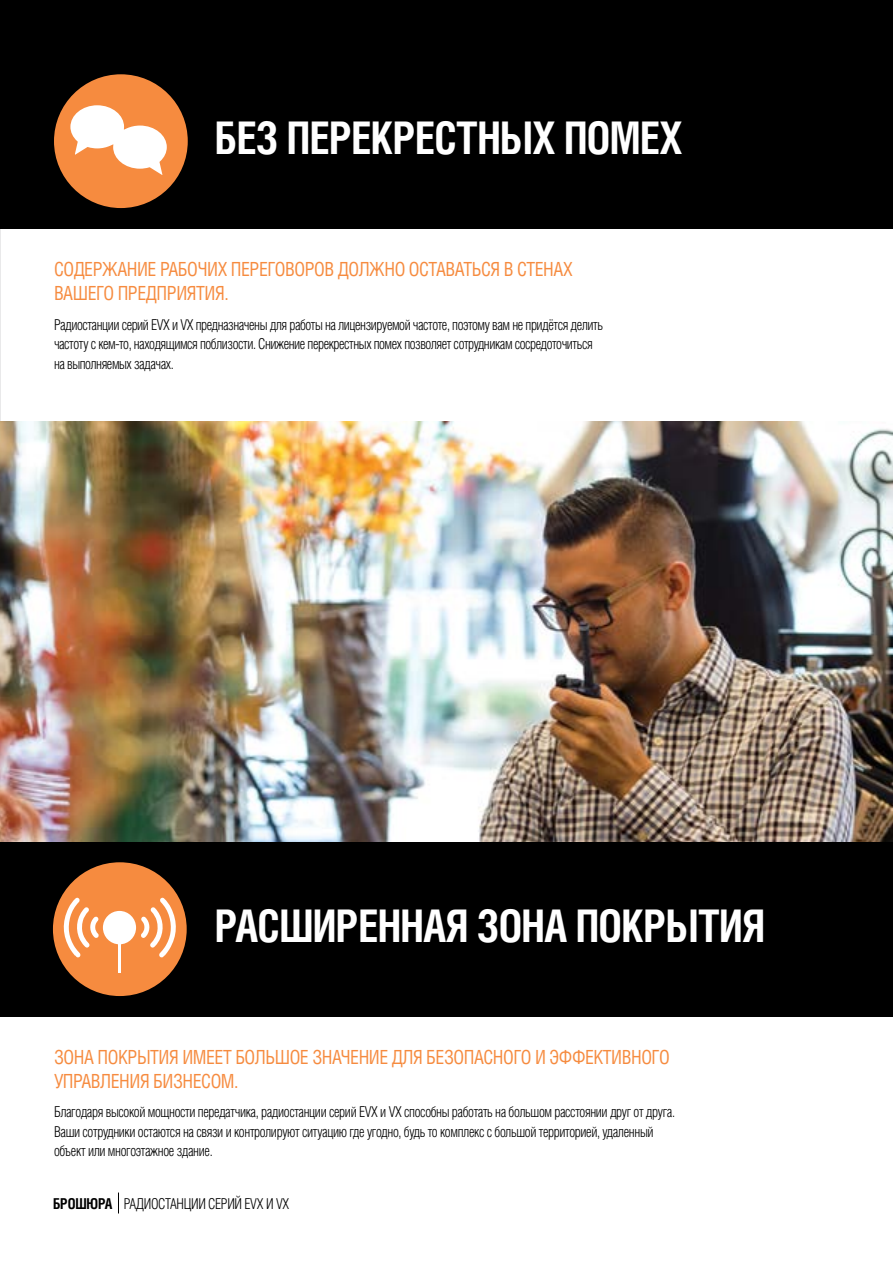
<style>
.page{position:relative;width:893px;height:1263px;background:#fff}
.page>*{position:absolute;margin:0;border:0;box-sizing:border-box;transform-origin:0 0}
.t1{font:700 45px "Helios Cond";letter-spacing:-.015em;color:#fff;scale:.94 1}
.t2{font:19.5px/24px "Helios Cond C";letter-spacing:-.025em;color:#f68b3f;scale:.94 1}
.t3{font:300 15px/19.5px "Helios Cond";letter-spacing:-.025em;color:#000;scale:.94 1}
.s1{font-weight:700}
</style>
<div class="page">
<svg style="left:118px;top:1192px;width:1px;height:21px"></svg>
<div style="left:0;top:0;width:893px;height:228px;background:#000"></div>
<div style="left:54px;top:74px;width:134px;height:134px;background:#f68b3f;border-radius:50%"></div>
<svg style="left:66px;top:100px;width:101px;height:82px"></svg>
<div style="left:0;top:842px;width:893px;height:174px;background:#000"></div>
<div style="left:53px;top:862px;width:134px;height:134px;background:#f68b3f;border-radius:50%"></div>
<div style="left:103px;top:911px;width:33px;height:33px;background:#fff;border-radius:50%"></div>
<svg style="left:141px;top:898px;width:35px;height:60px"></svg>
<svg style="left:63px;top:898px;width:36px;height:60px"></svg>
<hr style="left:118px;top:940px;width:3px;height:33px;background:#fff">
<img style="left:0;top:421px;width:893px;height:421px">
<h1 class="t1" style="left:215px;top:108px;width:499px">БЕЗ ПЕРЕКРЕСТНЫХ ПОМЕХ</h1>
<h2 class="t2" style="left:54px;top:256px;width:553px">СОДЕРЖАНИЕ РАБОЧИХ ПЕРЕГОВОРОВ ДОЛЖНО ОСТАВАТЬСЯ В СТЕНАХ<br>ВАШЕГО ПРЕДПРИЯТИЯ.</h2>
<p class="t3" style="left:54px;top:315px;width:586px">Радиостанции серий EVX и VX предназначены для работы на лицензируемой частоте, поэтому вам не придётся делить частоту с кем-то, находящимся поблизости. Снижение перекрестных помех позволяет сотрудникам сосредоточиться на выполняемых задачах.</p>
<h1 class="t1" style="left:215px;top:895px;width:587px">РАСШИРЕННАЯ ЗОНА ПОКРЫТИЯ</h1>
<h2 class="t2" style="left:54px;top:1044px;width:656px">ЗОНА ПОКРЫТИЯ ИМЕЕТ БОЛЬШОЕ ЗНАЧЕНИЕ ДЛЯ БЕЗОПАСНОГО И ЭФФЕКТИВНОГО<br>УПРАВЛЕНИЯ БИЗНЕСОМ.</h2>
<p class="t3" style="left:54px;top:1102px;width:662px">Благодаря высокой мощности передатчика, радиостанции серий EVX и VX способны работать на большом расстоянии друг от друга.<br>Ваши сотрудники остаются на связи и контролируют ситуацию где угодно, будь то комплекс с большой территорией, удаленный объект или многоэтажное здание.</p>
<p class="t3" style="left:53px;top:1194px;width:253px"><span class="s1">БРОШЮРА</span> РАДИОСТАНЦИИ СЕРИЙ EVX И VX</p>
</div>
